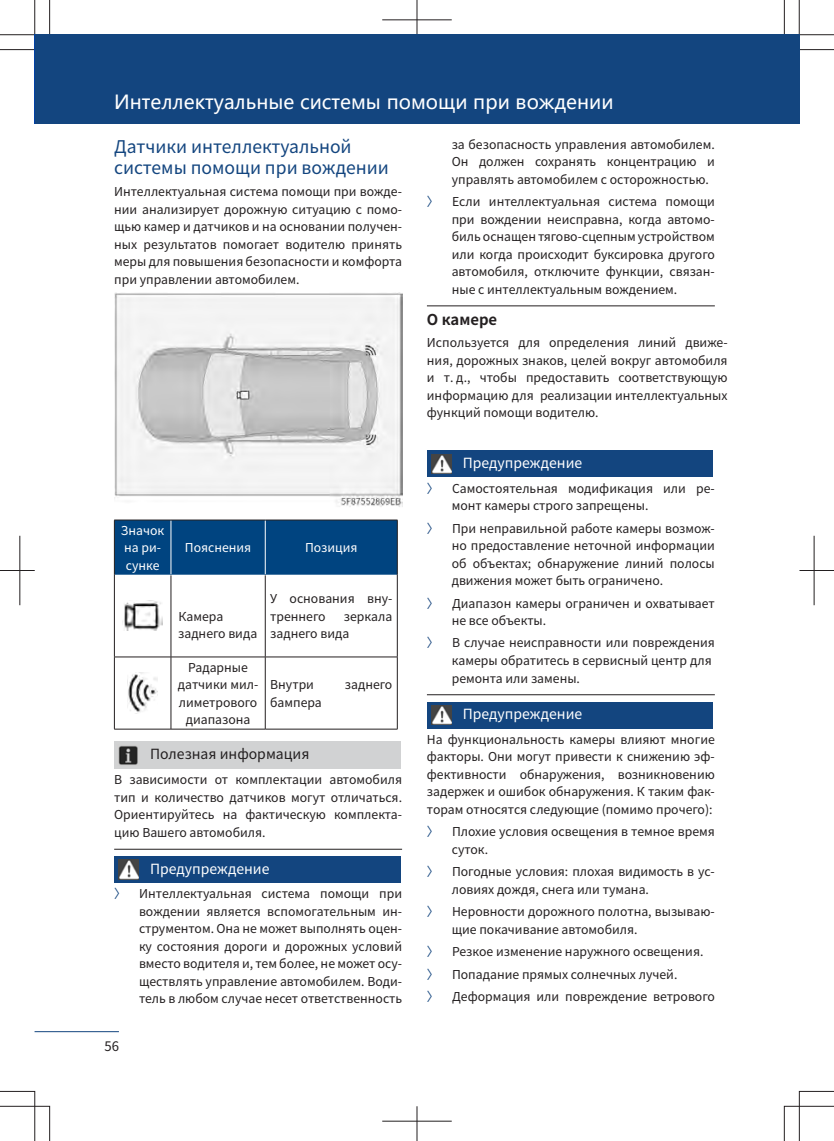
<style>
.page{position:relative;width:834px;height:1141px;background:#fff}
.page>*{position:absolute;margin:0;border:0;box-sizing:border-box;transform-origin:0 0}
.t1{font:19.25px "Microsoft Ya Hei";color:#fff}
.t2{font:17.5px/21px "Source Han Sans CN";color:#13457f}
.t3{font:700 14.88px "Source Han Sans CN";color:#242021}
.t4{font:14px "Source Han Sans CN";color:#fff}
.t5{font:14px "Source Han Sans CN";color:#231f20}
.t6{font:13.12px "Source Han Sans CN";color:#231f20}
.t7{font:12.25px/17.5px "Source Han Sans CN";color:#231f20}
.t8{font:12.25px/17.5px "Source Han Sans CN";color:#242021}
.t9{font:12.25px/17.5px "Source Han Sans CN";color:#fff}
.s1{color:#13457f}
.s2{color:#17457e}
</style>
<div class="page">
<svg style="left:0;top:1091px;width:50px;height:50px"></svg>
<svg style="left:784px;top:1091px;width:49px;height:50px"></svg>
<hr style="left:416px;top:1106px;width:1px;height:35px;background:#231f20">
<hr style="left:382px;top:1121px;width:69px;height:1px;background:#231f20">
<hr style="left:0;top:570px;width:35px;height:1px;background:#231f20">
<hr style="left:20px;top:536px;width:1px;height:69px;background:#231f20">
<hr style="left:799px;top:570px;width:34px;height:1px;background:#231f20">
<hr style="left:813px;top:536px;width:1px;height:69px;background:#231f20">
<hr style="left:34px;top:0;width:1px;height:50px;background:#231f20">
<hr style="left:49px;top:0;width:1px;height:35px;background:#231f20">
<hr style="left:783px;top:0;width:1px;height:35px;background:#231f20">
<hr style="left:798px;top:0;width:1px;height:50px;background:#231f20">
<hr style="left:784px;top:34px;width:49px;height:1px;background:#231f20">
<hr style="left:799px;top:49px;width:34px;height:1px;background:#231f20">
<hr style="left:0;top:49px;width:35px;height:1px;background:#231f20">
<hr style="left:0;top:34px;width:50px;height:1px;background:#231f20">
<hr style="left:416px;top:0;width:1px;height:35px;background:#231f20">
<hr style="left:382px;top:20px;width:69px;height:1px;background:#231f20">
<div style="left:35px;top:35px;width:764px;height:89px;background:#13457f"></div>
<img style="left:114px;top:293px;width:288px;height:214px">
<div style="left:115px;top:521px;width:282px;height:54px;background:#004480"></div>
<hr style="left:114px;top:520px;width:1px;height:55px;background:#231f20">
<hr style="left:171px;top:520px;width:1px;height:54px;background:#fff">
<hr style="left:265px;top:520px;width:1px;height:54px;background:#fff">
<hr style="left:114px;top:520px;width:57px;height:1px;background:#231f20">
<hr style="left:171px;top:520px;width:94px;height:1px;background:#231f20">
<hr style="left:265px;top:520px;width:132px;height:1px;background:#231f20">
<hr style="left:397px;top:520px;width:1px;height:55px;background:#231f20">
<hr style="left:114px;top:657px;width:57px;height:1px;background:#231f20">
<hr style="left:171px;top:657px;width:94px;height:1px;background:#231f20">
<hr style="left:265px;top:657px;width:132px;height:1px;background:#231f20">
<hr style="left:114px;top:729px;width:57px;height:1px;background:#231f20">
<hr style="left:171px;top:729px;width:94px;height:1px;background:#231f20">
<hr style="left:265px;top:729px;width:132px;height:1px;background:#231f20">
<hr style="left:114px;top:575px;width:1px;height:82px;background:#231f20">
<hr style="left:114px;top:657px;width:1px;height:72px;background:#231f20">
<hr style="left:171px;top:575px;width:1px;height:82px;background:#231f20">
<hr style="left:265px;top:575px;width:1px;height:82px;background:#231f20">
<hr style="left:397px;top:575px;width:1px;height:82px;background:#231f20">
<hr style="left:171px;top:657px;width:1px;height:72px;background:#231f20">
<hr style="left:265px;top:657px;width:1px;height:72px;background:#231f20">
<hr style="left:397px;top:657px;width:1px;height:72px;background:#231f20">
<img style="left:124px;top:601px;width:39px;height:30px">
<img style="left:127px;top:672px;width:31px;height:42px">
<div style="left:114px;top:741px;width:29px;height:28px;background:#d1d2d3"></div>
<div style="left:143px;top:741px;width:257px;height:28px;background:#d1d2d3"></div>
<img style="left:118px;top:745px;width:20px;height:20px">
<hr style="left:114px;top:849px;width:288px;height:1px;background:#231f20">
<svg style="left:114px;top:856px;width:29px;height:27px"></svg>
<div style="left:143px;top:856px;width:257px;height:27px;background:#13457f"></div>
<img style="left:119px;top:860px;width:19px;height:19px">
<hr style="left:427px;top:306px;width:287px;height:1px;background:#231f20">
<div style="left:427px;top:451px;width:29px;height:26px;background:#13457f"></div>
<div style="left:456px;top:451px;width:257px;height:26px;background:#13457f"></div>
<img style="left:431px;top:454px;width:20px;height:19px">
<hr style="left:427px;top:694px;width:287px;height:1px;background:#231f20">
<div style="left:427px;top:702px;width:29px;height:26px;background:#13457f"></div>
<div style="left:456px;top:702px;width:257px;height:26px;background:#13457f"></div>
<img style="left:431px;top:705px;width:20px;height:20px">
<hr style="left:35px;top:1031px;width:84px;height:1px;background:#13457f">
<h1 class="t1" style="left:114px;top:89px;width:501px">Интеллектуальные системы помощи при вождении</h1>
<h2 class="t2" style="left:114px;top:136px;width:276px">Датчики интеллектуальной системы помощи при вождении</h2>
<p class="t7" style="left:114px;top:183px;width:289px;text-align:justify">Интеллектуальная система помощи при вожде&shy;нии анализирует дорожную ситуацию с помо&shy;щью камер и датчиков и на основании получен&shy;ных результатов помогает водителю принять меры для повышения безопасности и комфорта при управлении автомобилем.</p>
<p class="t7" style="left:451px;top:136px;width:264px;text-align:justify">за безопасность управления автомобилем.<br>Он должен сохранять концентрацию и управлять автомобилем с осторожностью.</p>
<p class="t7" style="left:451px;top:193px;width:264px;text-align:justify;text-indent:-25px"><span class="s1">〉</span> Если интеллектуальная система помощи при вождении неисправна, когда автомо&shy;биль оснащен тягово-сцепным устройством или когда происходит буксировка другого автомобиля, отключите функции, связан&shy;ные с интеллектуальным вождением.</p>
<p class="t3" style="left:427px;top:311px;width:72px">О камере</p>
<p class="t8" style="left:427px;top:334px;width:302px;text-align:justify">Используется для определения линий движе&shy;ния, дорожных знаков, целей вокруг автомобиля и т. д., чтобы предоставить соответствующую информацию для реализации интеллектуальных функций помощи водителю.</p>
<p class="t4" style="left:462px;top:455px;width:121px">Предупреждение</p>
<p class="t7" style="left:451px;top:480px;width:264px;text-indent:-25px"><span class="s1">〉</span> Самостоятельная модификация или ре&shy;монт камеры строго запрещены.</p>
<p class="t8" style="left:451px;top:520px;width:264px;text-align:justify;text-indent:-25px"><span class="s2">〉</span> При неправильной работе камеры возмож&shy;но предоставление неточной информации об объектах; обнаружение линий полосы движения может быть ограничено.</p>
<p class="t8" style="left:451px;top:595px;width:264px;text-indent:-25px"><span class="s2">〉</span> Диапазон камеры ограничен и охватывает не все объекты.</p>
<p class="t8" style="left:451px;top:634px;width:264px;text-indent:-25px"><span class="s2">〉</span> В случае неисправности или повреждения камеры обратитесь в сервисный центр для ремонта или замены.</p>
<p class="t4" style="left:462px;top:706px;width:121px">Предупреждение</p>
<p class="t7" style="left:427px;top:731px;width:289px;text-align:justify">На функциональность камеры влияют многие факторы. Они могут привести к снижению эф&shy;фективности обнаружения, возникновению задержек и ошибок обнаружения. К таким фак&shy;торам относятся следующие (помимо прочего):</p>
<p class="t7" style="left:451px;top:823px;width:264px;text-indent:-25px"><span class="s1">〉</span> Плохие условия освещения в темное время суток.</p>
<p class="t7" style="left:451px;top:863px;width:264px;text-indent:-25px"><span class="s1">〉</span> Погодные условия: плохая видимость в ус&shy;ловиях дождя, снега или тумана.</p>
<p class="t7" style="left:451px;top:903px;width:264px;text-indent:-25px"><span class="s1">〉</span> Неровности дорожного полотна, вызываю&shy;щие покачивание автомобиля.</p>
<p class="t7" style="left:427px;top:941px;width:289px;line-height:22.4px"><span class="s1">〉</span> Резкое изменение наружного освещения.<span class="s1">〉</span> Попадание прямых солнечных лучей.<br><span class="s1">〉</span> Деформация или повреждение ветрового</p>
<p class="t9" style="left:121px;top:522px;width:45px">Значок на ри&shy;сунке</p>
<p class="t9" style="left:185px;top:539px;width:68px">Пояснения</p>
<p class="t9" style="left:305px;top:539px;width:54px">Позиция</p>
<p class="t7" style="left:270px;top:590px;width:124px">У основания вну&shy;треннего</p>
<p class="t8" style="left:178px;top:608px;width:81px">Камера заднего вида</p>
<p class="t7" style="left:270px;top:608px;width:124px;text-indent:74px">зеркала заднего вида</p>
<p class="t7" style="left:178px;top:659px;width:82px;text-align:center">Радарные датчики мил&shy;лиметрового диапазона</p>
<p class="t7" style="left:270px;top:676px;width:45px">Внутри</p>
<p class="t7" style="left:345px;top:676px;width:49px">заднего</p>
<p class="t7" style="left:270px;top:694px;width:53px">бампера</p>
<p class="t5" style="left:150px;top:746px;width:161px">Полезная информация</p>
<p class="t7" style="left:114px;top:771px;width:289px;text-align:justify">В зависимости от комплектации автомобиля тип и количество датчиков могут отличаться.<br>Ориентируйтесь на фактическую комплекта-</p>
<p class="t8" style="left:114px;top:824px;width:153px">цию Вашего автомобиля.</p>
<p class="t4" style="left:150px;top:861px;width:121px">Предупреждение</p>
<p class="t7" style="left:139px;top:885px;width:264px;text-align:justify;text-indent:-25px"><span class="s1">〉</span> Интеллектуальная система помощи при вождении является вспомогательным ин&shy;струментом. Она не может выполнять оцен&shy;ку состояния дороги и дорожных условий вместо водителя и, тем более, не может осу&shy;ществлять управление автомобилем. Води&shy;тель в любом случае несет ответственность</p>
<p class="t6" style="left:104px;top:1039px;width:16px">56</p>
</div>
